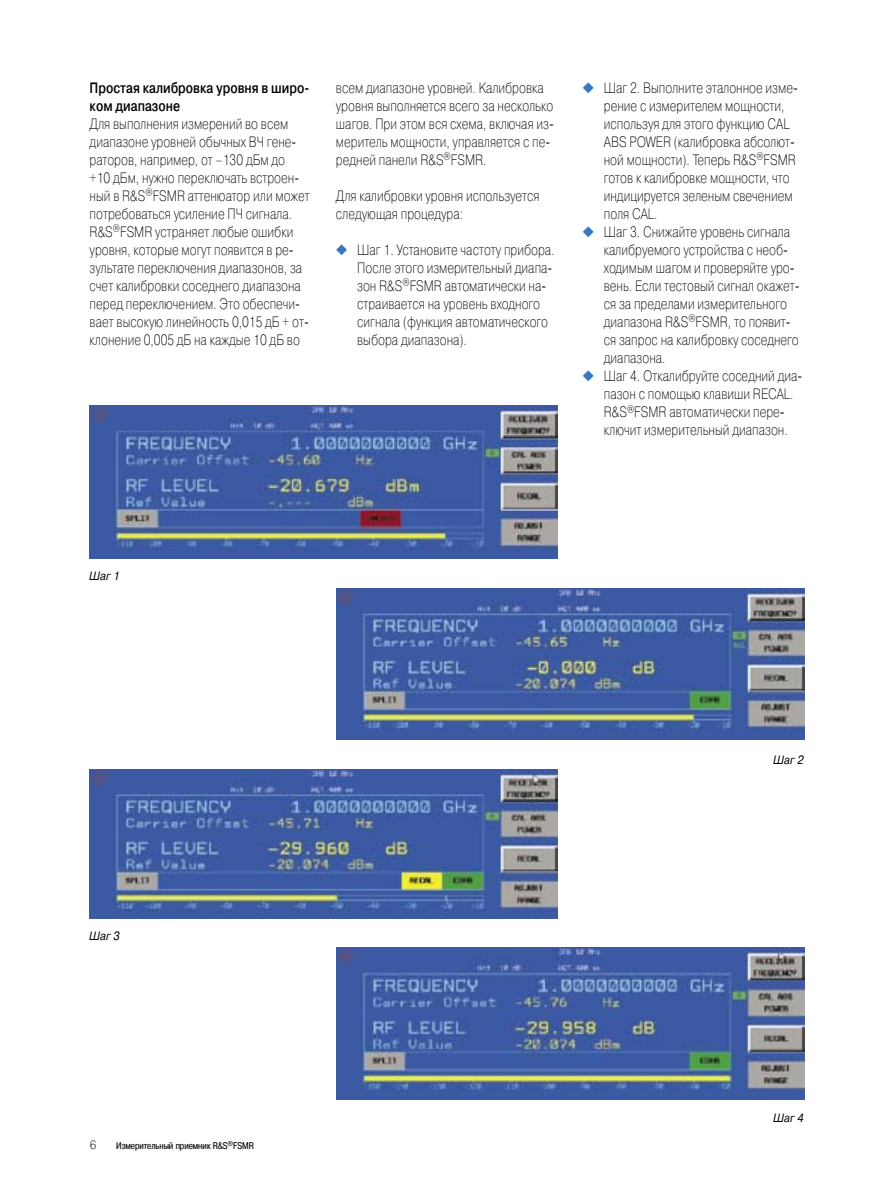
<style>
.page{position:relative;width:893px;height:1191px;background:#fff}
.page>*{position:absolute;margin:0;border:0;box-sizing:border-box;transform-origin:0 0}
.t1{font:15px/18px "Pragmatica Light C";color:#000;scale:.8 1}
.t2{font:700 15px/18px "Pragmatica Light C";color:#000;scale:.8 1}
.t3{font:italic 12px "Pragmatica C";color:#000;scale:.9 1}
.t4{font:12px "Pragmatica Light C";color:#000}
.t5{font:9.75px "Pragmatica Cond C";color:#000}
.s1{color:#3b76bb}
</style>
<div class="page">
<img style="left:90px;top:405px;width:467px;height:153px">
<img style="left:90px;top:769px;width:467px;height:149px">
<img style="left:336px;top:588px;width:468px;height:151px">
<img style="left:336px;top:948px;width:468px;height:151px">
<p class="t2" style="left:90px;top:79px;width:276px">Простая калибровка уровня в широ&shy;ком диапазоне</p>
<p class="t1" style="left:90px;top:115px;width:277px">Для выполнения измерений во всем диапазоне уровней обычных ВЧ гене&shy;раторов, например, от –130 дБм до<br>+10 дБм, нужно переключать встроен&shy;ный в R&amp;S<sup>®</sup>FSMR аттенюатор или может потребоваться усиление ПЧ сигнала.<br>R&amp;S<sup>®</sup>FSMR устраняет любые ошибки уровня, которые могут появится в ре&shy;зультате переключения диапазонов, за счет калибровки соседнего диапазона перед переключением. Это обеспечи&shy;вает высокую линейность 0,015 дБ + от&shy;клонение 0,005 дБ на каждые 10 дБ во</p>
<p class="t1" style="left:336px;top:79px;width:274px">всем диапазоне уровней. Калибровка уровня выполняется всего за несколько шагов. При этом вся схема, включая из&shy;меритель мощности, управляется с пе&shy;редней панели R&amp;S<sup>®</sup>FSMR.</p>
<p class="t1" style="left:336px;top:187px;width:256px">Для калибровки уровня используется следующая процедура:</p>
<p class="t1" style="left:357px;top:241px;width:248px;text-indent:-21px"><span class="s1">◆</span> Шаг 1. Установите частоту прибора.<br>После этого измерительный диапа&shy;зон R&amp;S<sup>®</sup>FSMR автоматически на&shy;страивается на уровень входного сигнала (функция автоматического выбора диапазона).</p>
<p class="t1" style="left:604px;top:79px;width:244px;text-indent:-21px"><span class="s1">◆</span> Шаг 2. Выполните эталонное изме&shy;рение с измерителем мощности, используя для этого функцию CAL<br>ABS POWER (калибровка абсолют&shy;ной мощности). Теперь R&amp;S<sup>®</sup>FSMR готов к калибровке мощности, что индицируется зеленым свечением поля CAL.</p>
<p class="t1" style="left:604px;top:223px;width:246px;text-indent:-21px"><span class="s1">◆</span> Шаг 3. Снижайте уровень сигнала калибруемого устройства с необ&shy;ходимым шагом и проверяйте уро&shy;вень. Если тестовый сигнал окажет&shy;ся за пределами измерительного диапазона R&amp;S<sup>®</sup>FSMR, то появит&shy;ся запрос на калибровку соседнего диапазона.</p>
<p class="t1" style="left:604px;top:367px;width:250px;text-indent:-21px"><span class="s1">◆</span> Шаг 4. Откалибруйте соседний диа&shy;пазон с помощью клавиши RECAL.<br>R&amp;S<sup>®</sup>FSMR автоматически пере&shy;ключит измерительный диапазон.</p>
<p class="t3" style="left:89px;top:569px;width:35px">Шаг 1</p>
<p class="t3" style="left:89px;top:929px;width:35px">Шаг 3</p>
<p class="t4" style="left:90px;top:1138px;width:8px">6</p>
<p class="t5" style="left:116px;top:1140px;width:139px">Измерительный приемник R&amp;S<sup>®</sup>FSMR</p>
<p class="t3" style="left:773px;top:752px;width:35px">Шаг 2</p>
<p class="t3" style="left:773px;top:1111px;width:35px">Шаг 4</p>
</div>
